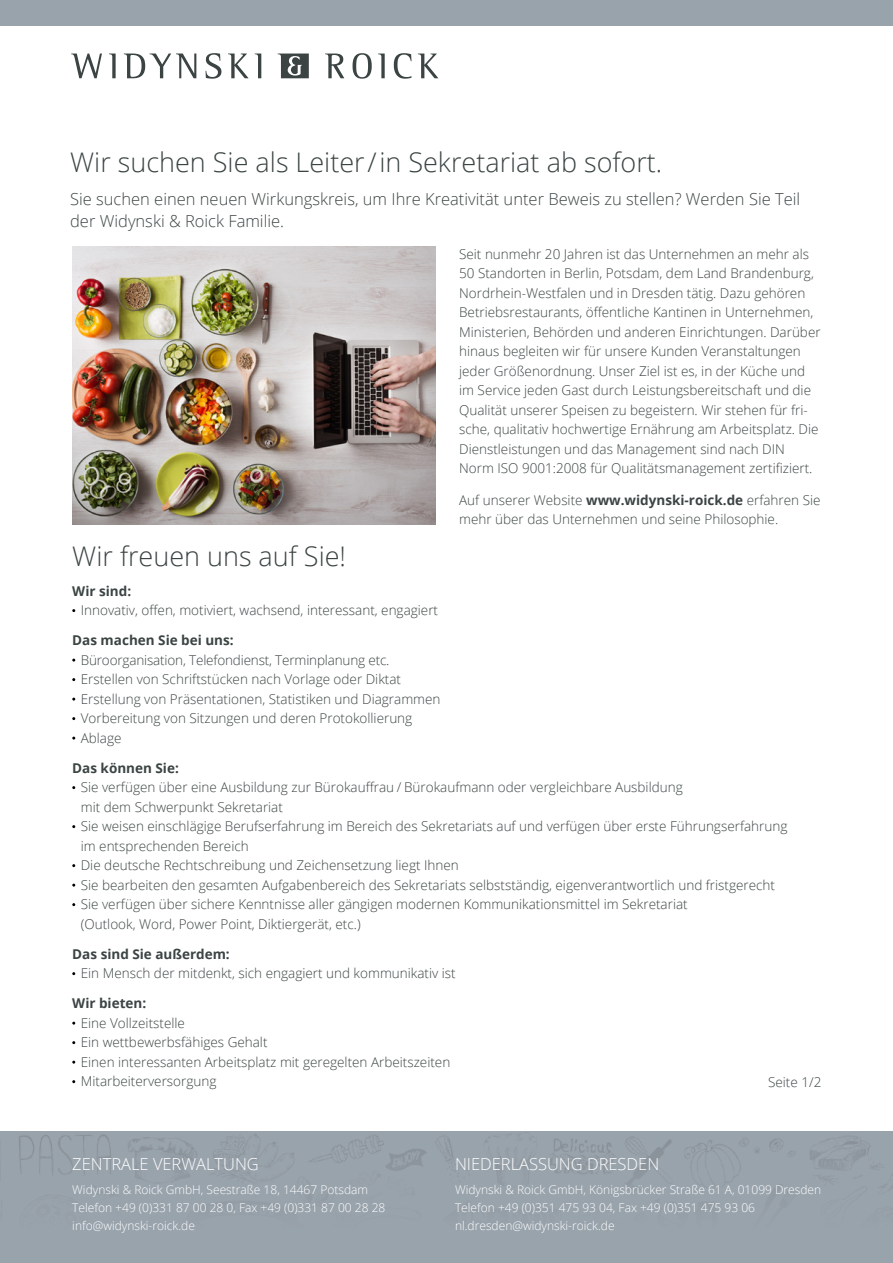
<style>
.page{position:relative;width:893px;height:1263px;background:#fff}
.page>*{position:absolute;margin:0;border:0;box-sizing:border-box;transform-origin:0 0}
.t1{font:300 27px "Open Sans";color:#3b4443}
.t2{font:300 16.5px/22.5px "Open Sans";color:#3b4443}
.t3{font:300 16.5px "Open Sans";color:#fff}
.t4{font:300 13.5px/19.5px "Open Sans";color:#3b4443}
.t5{font:700 13.5px "Open Sans";color:#3b4443}
.t6{font:300 12px/18px "Open Sans";color:#fff}
.s1{font-weight:700}
</style>
<div class="page">
<svg style="left:71px;top:54px;width:31px;height:24px"></svg>
<svg style="left:109px;top:54px;width:7px;height:24px"></svg>
<svg style="left:124px;top:54px;width:72px;height:24px"></svg>
<svg style="left:205px;top:53px;width:16px;height:26px"></svg>
<svg style="left:228px;top:54px;width:21px;height:24px"></svg>
<svg style="left:255px;top:54px;width:6px;height:24px"></svg>
<svg style="left:325px;top:54px;width:19px;height:24px"></svg>
<svg style="left:353px;top:53px;width:19px;height:26px"></svg>
<svg style="left:378px;top:54px;width:7px;height:24px"></svg>
<svg style="left:394px;top:53px;width:18px;height:26px"></svg>
<svg style="left:418px;top:54px;width:20px;height:24px"></svg>
<svg style="left:278px;top:54px;width:31px;height:24px"></svg>
<div style="left:0;top:1132px;width:893px;height:131px;background:#99a3ac"></div>
<div style="left:0;top:0;width:893px;height:26px;background:#99a3ac"></div>
<img style="left:72px;top:247px;width:364px;height:277px">
<h1 class="t1" style="left:70px;top:143px;width:594px">Wir suchen Sie als Leiter / in Sekretariat ab sofort.</h1>
<p class="t2" style="left:70px;top:187px;width:732px">Sie suchen einen neuen Wirkungskreis, um Ihre Kreativität unter Beweis zu stellen? Werden Sie Teil der Widynski &amp; Roick Familie.</p>
<p class="t4" style="left:459px;top:244px;width:363px">Seit nunmehr 20 Jahren ist das Unternehmen an mehr als 50 Standorten in Berlin, Potsdam, dem Land Brandenburg, Nordrhein-Westfalen und in Dresden tätig. Dazu gehören Betriebsrestaurants, öffentliche Kantinen in Unternehmen, Ministerien, Behörden und anderen Einrichtungen. Darüber hinaus begleiten wir für unsere Kunden Veranstaltungen jeder Größenordnung. Unser Ziel ist es, in der Küche und im Service jeden Gast durch Leistungsbereitschaft und die Qualität unserer Speisen zu begeistern. Wir stehen für fri&shy;sche, qualitativ hochwertige Ernährung am Arbeitsplatz. Die Dienstleistungen und das Management sind nach DIN Norm ISO 9001:2008 für Qualitätsmanagement zertifiziert.</p>
<p class="t4" style="left:459px;top:490px;width:363px">Auf unserer Website <span class="s1">www.widynski-roick.de</span> erfahren Sie mehr über das Unternehmen und seine Philosophie.</p>
<h1 class="t1" style="left:72px;top:537px;width:275px">Wir freuen uns auf Sie!</h1>
<p class="t5" style="left:72px;top:581px;width:60px">Wir sind:</p>
<p class="t4" style="left:81px;top:600px;width:359px">Innovativ, offen, motiviert, wachsend, interessant, engagiert</p>
<p class="t5" style="left:72px;top:631px;width:163px">Das machen Sie bei uns:</p>
<p class="t4" style="left:81px;top:650px;width:361px">Büroorganisation, Telefondienst, Terminplanung etc.<br>Erstellen von Schriftstücken nach Vorlage oder Diktat Erstellung von Präsentationen, Statistiken und Diagrammen Vorbereitung von Sitzungen und deren Protokollierung Ablage</p>
<p class="t5" style="left:72px;top:758px;width:108px">Das können Sie:</p>
<p class="t4" style="left:81px;top:777px;width:708px">Sie verfügen über eine Ausbildung zur Bürokauffrau / Bürokaufmann oder vergleichbare Ausbildung<br>mit dem Schwerpunkt Sekretariat<br>Sie weisen einschlägige Berufserfahrung im Bereich des Sekretariats auf und verfügen über erste Führungserfahrung im entsprechenden Bereich<br>Die deutsche Rechtschreibung und Zeichensetzung liegt Ihnen<br>Sie bearbeiten den gesamten Aufgabenbereich des Sekretariats selbstständig, eigenverantwortlich und fristgerecht Sie verfügen über sichere Kenntnisse aller gängigen modernen Kommunikationsmittel im Sekretariat<br>(Outlook, Word, Power Point, Diktiergerät, etc.)</p>
<p class="t5" style="left:72px;top:944px;width:159px">Das sind Sie außerdem:</p>
<p class="t4" style="left:81px;top:963px;width:376px">Ein Mensch der mitdenkt, sich engagiert und kommunikativ ist</p>
<p class="t5" style="left:72px;top:994px;width:76px">Wir bieten:</p>
<p class="t4" style="left:81px;top:1013px;width:371px">Eine Vollzeitstelle<br>Ein wettbewerbsfähiges Gehalt<br>Einen interessanten Arbeitsplatz mit geregelten Arbeitszeiten Mitarbeiterversorgung</p>
<p class="t4" style="left:768px;top:1071px;width:55px">Seite 1/2</p>
<p class="t3" style="left:72px;top:1152px;width:188px">ZENTRALE VERWALTUNG</p>
<p class="t6" style="left:72px;top:1180px;width:315px">Widynski &amp; Roick GmbH, Seestraße 18, 14467 Potsdam<br>Telefon +49 (0)331 87 00 28 0, Fax +49 (0)331 87 00 28 28 info@widynski-roick.de</p>
<p class="t3" style="left:455px;top:1152px;width:206px">NIEDERLASSUNG DRESDEN</p>
<p class="t6" style="left:455px;top:1180px;width:368px">Widynski &amp; Roick GmbH, Königsbrücker Straße 61 A, 01099 Dresden<br>Telefon +49 (0)351 475 93 04, Fax +49 (0)351 475 93 06 nl.dresden@widynski-roick.de</p>
</div>
